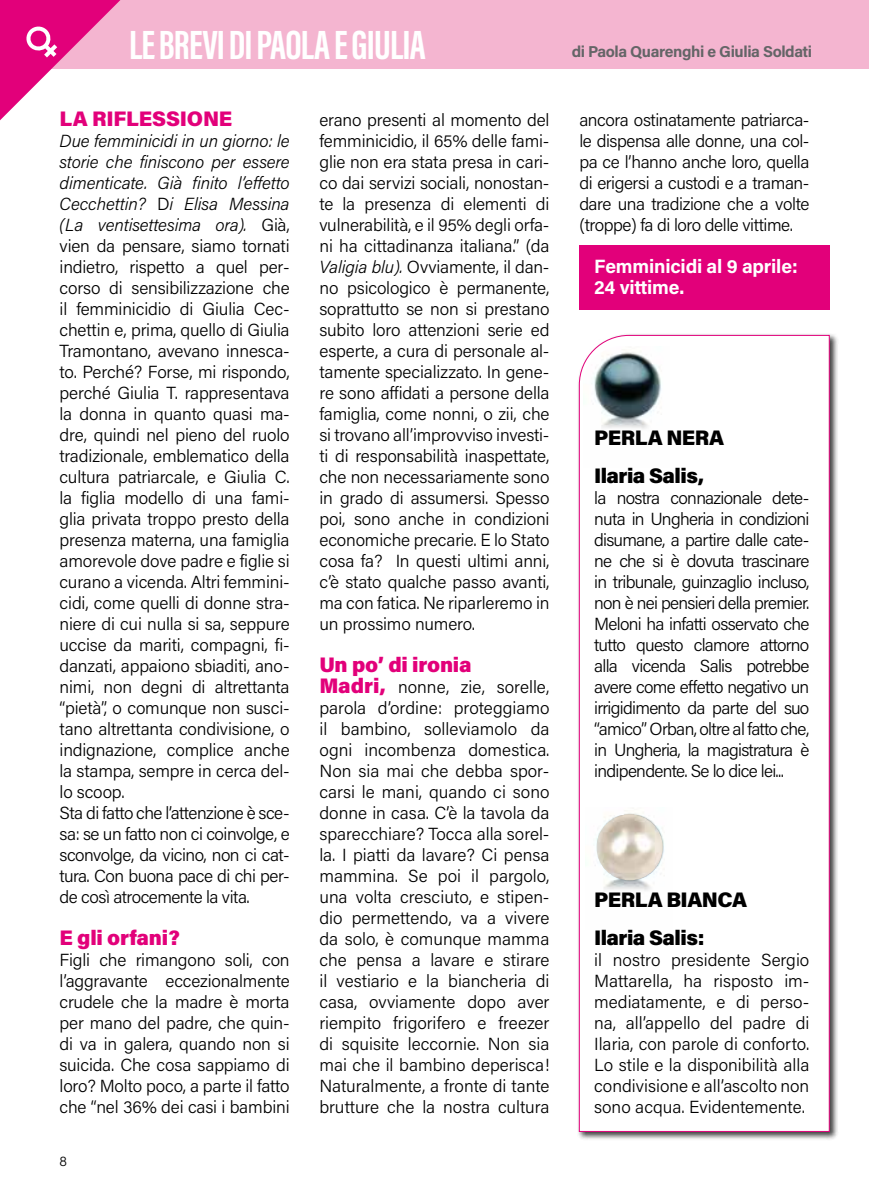
<style>
.page{position:relative;width:869px;height:1191px;background:#fff}
.page>*{position:absolute;margin:0;border:0;box-sizing:border-box;transform-origin:0 0}
.t1{font:700 42px "Acumin Pro Extra Cond";letter-spacing:-.02em;color:#fff}
.t2{font:900 21px/38.5px "Acumin Pro";letter-spacing:-.025em;color:#000}
.t3{font:900 21px "Acumin Pro";letter-spacing:-.01em;color:#e2007a}
.t4{font:700 19.25px/21px "Acumin Pro";letter-spacing:-.01em;color:#fff}
.t5{font:300 17.5px/21px "Acumin Pro";letter-spacing:-.01em;color:#000;text-align:justify}
.t6{font:700 15.75px "Acumin Pro";letter-spacing:-.025em;color:#646567}
.t7{font:300 14px "Acumin Pro";color:#000}
.s1{font-style:italic}
.s2{font-weight:900;font-size:21px;color:#e2007a}
</style>
<div class="page">
<div style="left:576px;top:333px;width:262px;height:808px;background:#000;opacity:.75"></div>
<svg style="left:578px;top:334px;width:251px;height:798px"></svg>
<div style="left:579px;top:246px;width:250px;height:64px;background:#e2007a"></div>
<div style="left:0;top:0;width:868px;height:68px;background:#f4b5d0"></div>
<svg style="left:0;top:0;width:120px;height:120px"></svg>
<img style="left:585px;top:807px;width:87px;height:122px">
<img style="left:596px;top:814px;width:66px;height:66px;border-radius:33px">
<img style="left:582px;top:346px;width:87px;height:122px">
<h1 class="t1" style="left:129px;top:19px;width:298px">LE BREVI DI PAOLA E GIULIA</h1>
<p class="t3" style="left:60px;top:104px;width:174px">LA RIFLESSIONE</p>
<p class="t5" style="left:60px;top:130px;width:231px;text-align:left"><span class="s1">Due femminicidi in un giorno: le storie che finiscono per essere dimenticate. Già finito l’effetto<br>Cecchettin?</span> D<span class="s1">i Elisa Messina (La ventisettesima ora).</span> Già, vien da pensare, siamo tornati indietro, rispetto a quel per&shy;corso di sensibilizzazione che il femminicidio di Giulia Cec&shy;chettin e, prima, quello di Giulia<br>Tramontano, avevano innesca&shy;to. Perché? Forse, mi rispondo, perché Giulia T. rappresentava la donna in quanto quasi ma&shy;dre, quindi nel pieno del ruolo tradizionale, emblematico della cultura patriarcale, e Giulia C. la figlia modello di una fami&shy;glia privata troppo presto della presenza materna, una famiglia amorevole dove padre e figlie si curano a vicenda. Altri femmini&shy;cidi, come quelli di donne stra&shy;niere di cui nulla si sa, seppure uccise da mariti, compagni, fi&shy;danzati, appaiono sbiaditi, ano&shy;nimi, non degni di altrettanta “pietà”, o comunque non susci&shy;tano altrettanta condivisione, o indignazione, complice anche la stampa, sempre in cerca del&shy;lo scoop.<br>Sta di fatto che l’attenzione è sce&shy;sa: se un fatto non ci coinvolge, e sconvolge, da vicino, non ci cat&shy;tura. Con buona pace di chi per&shy;de così atrocemente la vita.</p>
<p class="t3" style="left:60px;top:923px;width:122px">E gli orfani?</p>
<p class="t5" style="left:60px;top:949px;width:231px">Figli che rimangono soli, con l’aggravante eccezionalmente crudele che la madre è morta per mano del padre, che quin&shy;di va in galera, quando non si suicida. Che cosa sappiamo di loro? Molto poco, a parte il fatto che “nel 36% dei casi i bambini</p>
<p class="t7" style="left:60px;top:1151px;width:9px">8</p>
<p class="t5" style="left:319px;top:109px;width:231px">erano presenti al momento del femminicidio, il 65% delle fami&shy;glie non era stata presa in cari&shy;co dai servizi sociali, nonostan&shy;te la presenza di elementi di vulnerabilità, e il 95% degli orfa&shy;ni ha cittadinanza italiana.” (da <span class="s1">Valigia blu).</span> Ovviamente, il dan&shy;no psicologico è permanente, soprattutto se non si prestano subito loro attenzioni serie ed esperte, a cura di personale al&shy;tamente specializzato. In gene&shy;re sono affidati a persone della famiglia, come nonni, o zii, che si trovano all’improvviso investi&shy;ti di responsabilità inaspettate, che non necessariamente sono in grado di assumersi. Spesso poi, sono anche in condizioni economiche precarie. E lo Stato cosa fa? In questi ultimi anni, c’è stato qualche passo avanti, ma con fatica. Ne riparleremo in un prossimo numero.</p>
<p class="t3" style="left:319px;top:650px;width:154px">Un po’ di ironia</p>
<p class="t5" style="left:319px;top:676px;width:231px"><span class="s2">Madri,</span> nonne, zie, sorelle, parola d’ordine: proteggiamo il bambino, solleviamolo da ogni incombenza domestica.<br>Non sia mai che debba spor&shy;carsi le mani, quando ci sono donne in casa. C’è la tavola da sparecchiare? Tocca alla sorel&shy;la. I piatti da lavare? Ci pensa mammina. Se poi il pargolo, una volta cresciuto, e stipen&shy;dio permettendo, va a vivere da solo, è comunque mamma che pensa a lavare e stirare il vestiario e la biancheria di casa, ovviamente dopo aver riempito frigorifero e freezer di squisite leccornie. Non sia mai che il bambino deperisca!<br>Naturalmente, a fronte di tante brutture che la nostra cultura</p>
<p class="t6" style="left:571px;top:41px;width:242px">di Paola Quarenghi e Giulia Soldati</p>
<p class="t5" style="left:579px;top:109px;width:231px">ancora ostinatamente patriarca&shy;le dispensa alle donne, una col&shy;pa ce l’hanno anche loro, quella di erigersi a custodi e a traman&shy;dare una tradizione che a volte (troppe) fa di loro delle vittime.</p>
<p class="t4" style="left:594px;top:255px;width:205px">Femminicidi al 9 aprile:<br>24 vittime.</p>
<p class="t2" style="left:594px;top:417px;width:131px">PERLA NERA<br>Ilaria Salis,</p>
<p class="t5" style="left:594px;top:487px;width:216px">la nostra connazionale dete&shy;nuta in Ungheria in condizioni disumane, a partire dalle cate&shy;ne che si è dovuta trascinare in tribunale, guinzaglio incluso, non è nei pensieri della premier.<br>Meloni ha infatti osservato che tutto questo clamore attorno alla vicenda Salis potrebbe avere come effetto negativo un irrigidimento da parte del suo “amico” Orban, oltre al fatto che, in Ungheria, la magistratura è indipendente. Se lo dice lei...</p>
<p class="t2" style="left:594px;top:879px;width:154px">PERLA BIANCA<br>Ilaria Salis:</p>
<p class="t5" style="left:594px;top:949px;width:216px">il nostro presidente Sergio Mattarella, ha risposto im&shy;mediatamente, e di perso&shy;na, all’appello del padre di Ilaria, con parole di conforto.<br>Lo stile e la disponibilità alla condivisione e all’ascolto non sono acqua. Evidentemente.</p>
</div>
